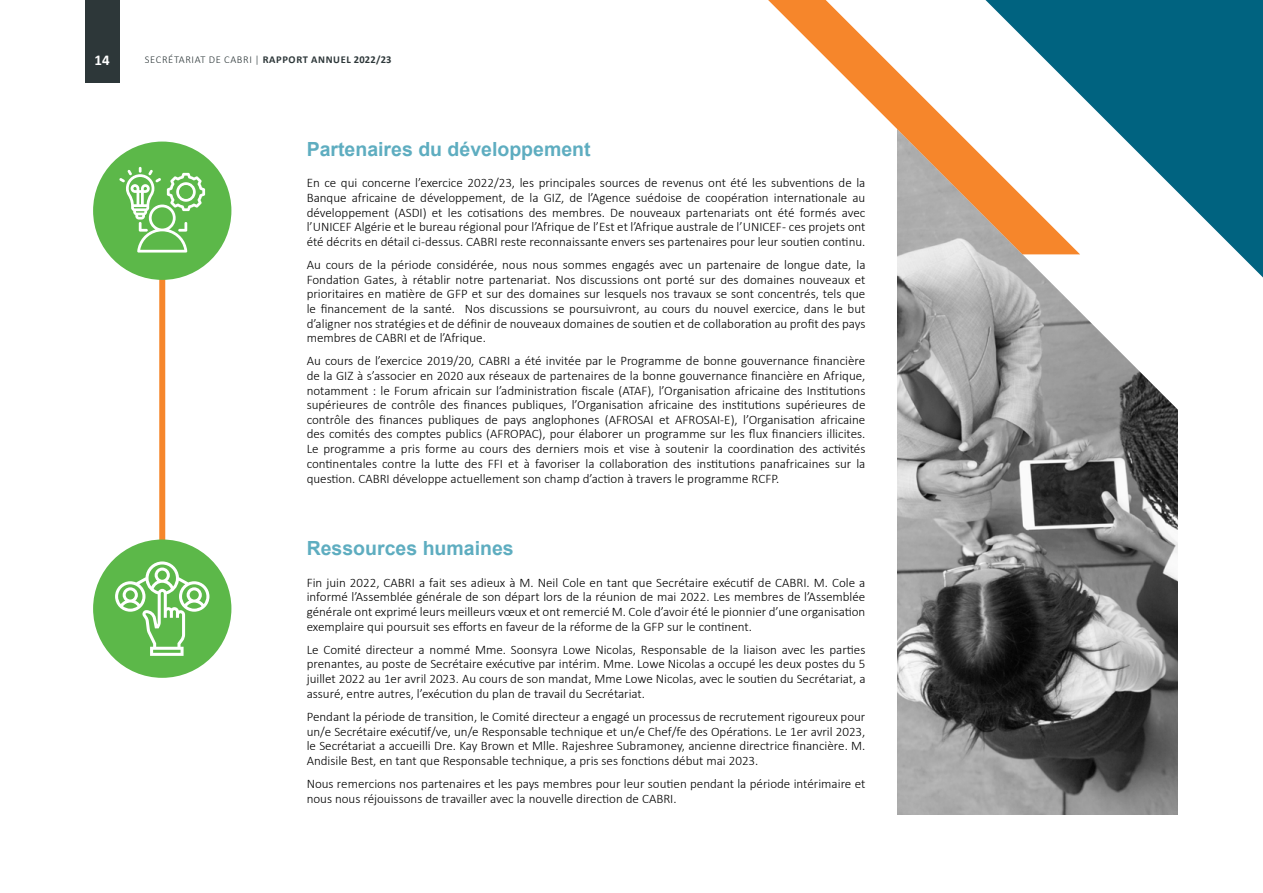
<style>
.page{position:relative;width:1263px;height:893px;background:#fff}
.page>*{position:absolute;margin:0;border:0;box-sizing:border-box;transform-origin:0 0}
.t1{font:700 19.5px "Arial";color:#5eadc0}
.t2{font:700 15px "Calibri";color:#fff}
.t3{font:300 13.05px/14.7px "Calibri";color:#000;text-align:justify}
.t4{font:700 10.5px "Calibri";letter-spacing:.06em;color:#2d3739}
.s1{font-weight:300}
</style>
<div class="page">
<div style="left:85px;top:0;width:34px;height:83px;background:#2d3739"></div>
<div style="left:159px;top:262px;width:6px;height:302px;background:#f6862b"></div>
<div style="left:93px;top:142px;width:138px;height:138px;background:#5cb849;border-radius:50%"></div>
<div style="left:93px;top:539px;width:138px;height:139px;background:#5cb849;border-radius:50%"></div>
<img style="left:898px;top:495px;width:280px;height:320px">
<svg style="left:897px;top:254px;width:366px;height:241px"></svg>
<svg style="left:985px;top:0;width:278px;height:277px;fill:#006380"></svg>
<svg style="left:115px;top:561px;width:94px;height:95px"></svg>
<svg style="left:119px;top:167px;width:86px;height:86px"></svg>
<svg style="left:768px;top:0;width:312px;height:254px"></svg>
<p class="t2" style="left:94px;top:50px;width:17px">14</p>
<p class="t4" style="left:145px;top:52px;width:248px"><span class="s1">SECRÉTARIAT DE CABRI |</span> RAPPORT ANNUEL 2022/23</p>
<h1 class="t1" style="left:307px;top:136px;width:285px">Partenaires du développement</h1>
<p class="t3" style="left:307px;top:176px;width:560px">En ce qui concerne l’exercice 2022/23, les principales sources de revenus ont été les subventions de la Banque africaine de développement, de la GIZ, de l’Agence suédoise de coopération internationale au développement (ASDI) et les cotisations des membres. De nouveaux partenariats ont été formés avec l’UNICEF Algérie et le bureau régional pour l’Afrique de l’Est et l’Afrique australe de l’UNICEF - ces projets ont été décrits en détail ci-dessus. CABRI reste reconnaissante envers ses partenaires pour leur soutien continu.</p>
<p class="t3" style="left:307px;top:257px;width:560px">Au cours de la période considérée, nous nous sommes engagés avec un partenaire de longue date, la Fondation Gates, à rétablir notre partenariat. Nos discussions ont porté sur des domaines nouveaux et prioritaires en matière de GFP et sur des domaines sur lesquels nos travaux se sont concentrés, tels que le financement de la santé. Nos discussions se poursuivront, au cours du nouvel exercice, dans le but d’aligner nos stratégies et de définir de nouveaux domaines de soutien et de collaboration au profit des pays membres de CABRI et de l’Afrique.</p>
<p class="t3" style="left:307px;top:353px;width:560px">Au cours de l’exercice 2019/20, CABRI a été invitée par le Programme de bonne gouvernance financière de la GIZ à s’associer en 2020 aux réseaux de partenaires de la bonne gouvernance financière en Afrique, notamment : le Forum africain sur l’administration fiscale (ATAF), l’Organisation africaine des Institutions supérieures de contrôle des finances publiques, l’Organisation africaine des institutions supérieures de contrôle des finances publiques de pays anglophones (AFROSAI et AFROSAI-E), l’Organisation africaine des comités des comptes publics (AFROPAC), pour élaborer un programme sur les flux financiers illicites.<br>Le programme a pris forme au cours des derniers mois et vise à soutenir la coordination des activités continentales contre la lutte des FFI et à favoriser la collaboration des institutions panafricaines sur la question. CABRI développe actuellement son champ d’action à travers le programme RCFP.</p>
<h1 class="t1" style="left:307px;top:535px;width:208px">Ressources humaines</h1>
<p class="t3" style="left:307px;top:575px;width:560px">Fin juin 2022, CABRI a fait ses adieux à M. Neil Cole en tant que Secrétaire exécutif de CABRI. M. Cole a informé l’Assemblée générale de son départ lors de la réunion de mai 2022. Les membres de l’Assemblée générale ont exprimé leurs meilleurs vœux et ont remercié M. Cole d’avoir été le pionnier d’une organisation exemplaire qui poursuit ses efforts en faveur de la réforme de la GFP sur le continent.</p>
<p class="t3" style="left:307px;top:642px;width:560px">Le Comité directeur a nommé Mme. Soonsyra Lowe Nicolas, Responsable de la liaison avec les parties prenantes, au poste de Secrétaire exécutive par intérim. Mme. Lowe Nicolas a occupé les deux postes du 5 juillet 2022 au 1er avril 2023. Au cours de son mandat, Mme Lowe Nicolas, avec le soutien du Secrétariat, a assuré, entre autres, l’exécution du plan de travail du Secrétariat.</p>
<p class="t3" style="left:307px;top:709px;width:560px">Pendant la période de transition, le Comité directeur a engagé un processus de recrutement rigoureux pour un/e Secrétaire exécutif/ve, un/e Responsable technique et un/e Chef/fe des Opérations. Le 1er avril 2023, le Secrétariat a accueilli Dre. Kay Brown et Mlle. Rajeshree Subramoney, ancienne directrice financière. M.<br>Andisile Best, en tant que Responsable technique, a pris ses fonctions début mai 2023.</p>
<p class="t3" style="left:307px;top:776px;width:560px;line-height:15.1px">Nous remercions nos partenaires et les pays membres pour leur soutien pendant la période intérimaire et nous nous réjouissons de travailler avec la nouvelle direction de CABRI.</p>
</div>
